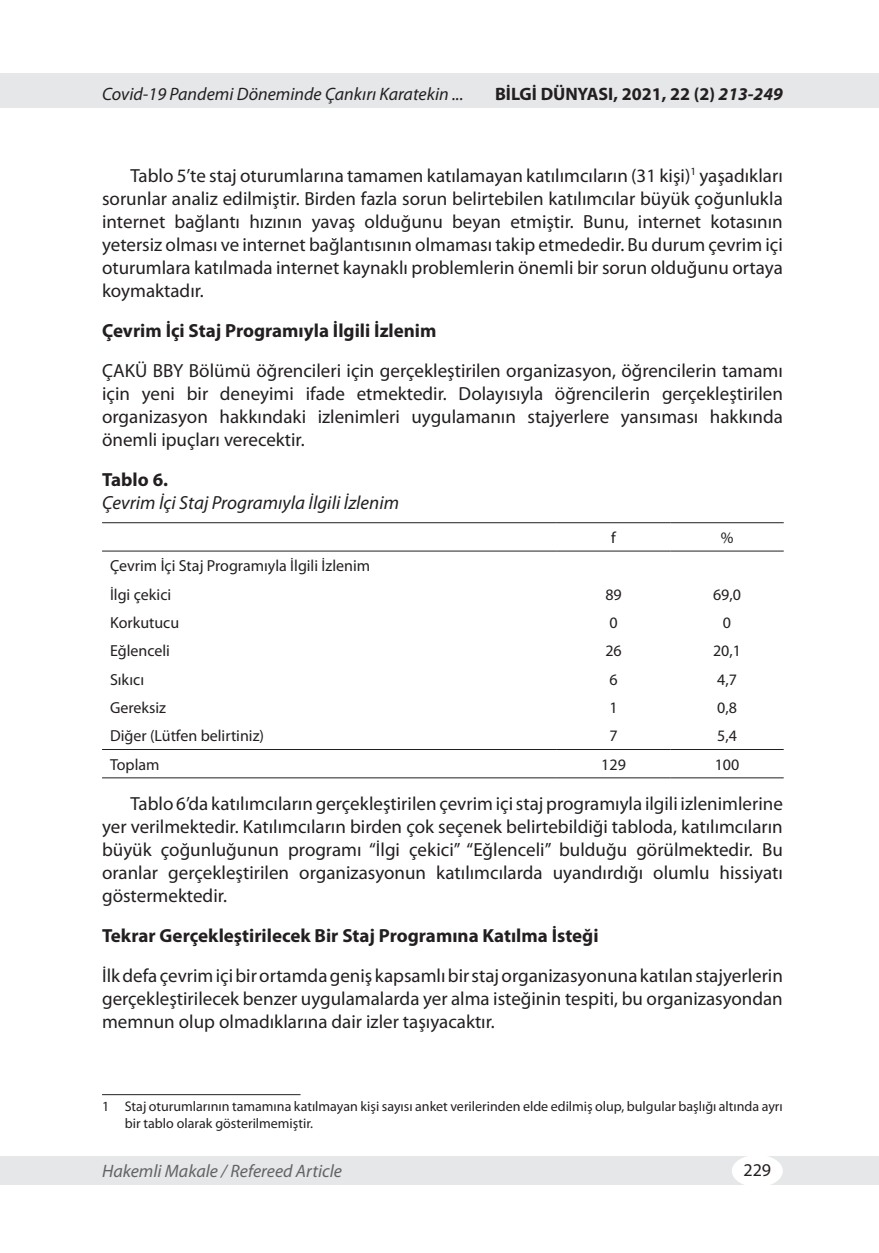
<style>
.page{position:relative;width:879px;height:1253px;background:#fff}
.page>*{position:absolute;margin:0;border:0;box-sizing:border-box;transform-origin:0 0}
.t1{font:19px/23px "Myriad Pro";color:#231f20;text-align:justify}
.t2{font:700 19px "Myriad Pro";color:#231f20}
.t3{font:italic 19px "Myriad Pro";color:#231f20}
.t4{font:italic 18px "Myriad Pro";color:#231f20}
.t5{font:700 18px "Myriad Pro";color:#231f20}
.t6{font:italic 18px "Myriad Pro";color:#636366}
.t7{font:18px "Myriad Pro";color:#231f20}
.t8{font:16px/28.4px "Myriad Pro";color:#231f20}
.t9{font:14px/16.8px "Myriad Pro";color:#231f20}
.s1{font-style:italic}
</style>
<div class="page">
<div style="left:0;top:74px;width:879px;height:34px;background:#e6e7e9"></div>
<div style="left:0;top:1156px;width:879px;height:28px;background:#e6e7e9"></div>
<div style="left:732px;top:1155px;width:51px;height:32px;background:#fff;border-radius:50%"></div>
<hr style="left:102px;top:522px;width:455px;height:1px;background:#231f20">
<hr style="left:557px;top:522px;width:113px;height:1px;background:#231f20">
<hr style="left:670px;top:522px;width:113px;height:1px;background:#231f20">
<hr style="left:102px;top:551px;width:455px;height:1px;background:#231f20">
<hr style="left:557px;top:551px;width:113px;height:1px;background:#231f20">
<hr style="left:670px;top:551px;width:113px;height:1px;background:#231f20">
<hr style="left:102px;top:749px;width:455px;height:1px;background:#231f20">
<hr style="left:557px;top:749px;width:113px;height:1px;background:#231f20">
<hr style="left:670px;top:749px;width:113px;height:1px;background:#231f20">
<hr style="left:102px;top:777px;width:455px;height:1px;background:#231f20">
<hr style="left:557px;top:777px;width:113px;height:1px;background:#231f20">
<hr style="left:670px;top:777px;width:113px;height:1px;background:#231f20">
<hr style="left:102px;top:1094px;width:198px;height:1px;background:#231f20">
<p class="t4" style="left:102px;top:83px;width:363px">Covid-19 Pandemi Döneminde Çankırı Karatekin ...</p>
<p class="t5" style="left:495px;top:82px;width:289px">BİLGİ DÜNYASI, 2021, 22 (2) <span class="s1">213-249</span></p>
<p class="t1" style="left:102px;top:163px;width:682px;text-indent:28px">Tablo 5’te staj oturumlarına tamamen katılamayan katılımcıların (31 kişi)<sup>1</sup> yaşadıkları sorunlar analiz edilmiştir. Birden fazla sorun belirtebilen katılımcılar büyük çoğunlukla internet bağlantı hızının yavaş olduğunu beyan etmiştir. Bunu, internet kotasının yetersiz olması ve internet bağlantısının olmaması takip etmededir. Bu durum çevrim içi oturumlara katılmada internet kaynaklı problemlerin önemli bir sorun olduğunu ortaya koymaktadır.</p>
<p class="t2" style="left:102px;top:318px;width:336px">Çevrim İçi Staj Programıyla İlgili İzlenim</p>
<p class="t1" style="left:102px;top:358px;width:682px">ÇAKÜ BBY Bölümü öğrencileri için gerçekleştirilen organizasyon, öğrencilerin tamamı için yeni bir deneyimi ifade etmektedir. Dolayısıyla öğrencilerin gerçekleştirilen organizasyon hakkındaki izlenimleri uygulamanın stajyerlere yansıması hakkında önemli ipuçları verecektir.</p>
<p class="t2" style="left:102px;top:467px;width:68px">Tablo 6.</p>
<p class="t3" style="left:102px;top:491px;width:298px">Çevrim İçi Staj Programıyla İlgili İzlenim</p>
<p class="t8" style="left:611px;top:523px;width:6px">f</p>
<p class="t8" style="left:720px;top:523px;width:14px">%</p>
<p class="t8" style="left:110px;top:551px;width:262px">Çevrim İçi Staj Programıyla İlgili İzlenim<br>İlgi çekici</p>
<p class="t8" style="left:605px;top:580px;width:18px">89</p>
<p class="t8" style="left:713px;top:580px;width:29px">69,0</p>
<p class="t8" style="left:110px;top:608px;width:71px">Korkutucu</p>
<p class="t8" style="left:609px;top:608px;width:10px">0</p>
<p class="t8" style="left:723px;top:608px;width:10px">0</p>
<p class="t8" style="left:110px;top:636px;width:61px">Eğlenceli</p>
<p class="t8" style="left:605px;top:636px;width:18px">26</p>
<p class="t8" style="left:713px;top:636px;width:29px">20,1</p>
<p class="t8" style="left:110px;top:665px;width:36px">Sıkıcı</p>
<p class="t8" style="left:609px;top:665px;width:10px">6</p>
<p class="t8" style="left:717px;top:665px;width:21px">4,7</p>
<p class="t8" style="left:110px;top:693px;width:57px">Gereksiz</p>
<p class="t8" style="left:609px;top:693px;width:10px">1</p>
<p class="t8" style="left:717px;top:693px;width:21px">0,8</p>
<p class="t8" style="left:110px;top:722px;width:156px">Diğer (Lütfen belirtiniz)</p>
<p class="t8" style="left:609px;top:722px;width:10px">7</p>
<p class="t8" style="left:717px;top:722px;width:21px">5,4</p>
<p class="t8" style="left:110px;top:750px;width:51px">Toplam</p>
<p class="t8" style="left:601px;top:750px;width:26px">129</p>
<p class="t8" style="left:714px;top:750px;width:26px">100</p>
<p class="t1" style="left:102px;top:792px;width:682px;text-indent:28px">Tablo 6’da katılımcıların gerçekleştirilen çevrim içi staj programıyla ilgili izlenimlerine yer verilmektedir. Katılımcıların birden çok seçenek belirtebildiği tabloda, katılımcıların büyük çoğunluğunun programı “İlgi çekici” “Eğlenceli” bulduğu görülmektedir. Bu oranlar gerçekleştirilen organizasyonun katılımcılarda uyandırdığı olumlu hissiyatı göstermektedir.</p>
<p class="t2" style="left:102px;top:924px;width:498px">Tekrar Gerçekleştirilecek Bir Staj Programına Katılma İsteği</p>
<p class="t1" style="left:102px;top:964px;width:682px">İlk defa çevrim içi bir ortamda geniş kapsamlı bir staj organizasyonuna katılan stajyerlerin gerçekleştirilecek benzer uygulamalarda yer alma isteğinin tespiti, bu organizasyondan memnun olup olmadıklarına dair izler taşıyacaktır.</p>
<p class="t9" style="left:125px;top:1098px;width:659px;text-indent:-23px">1 Staj oturumlarının tamamına katılmayan kişi sayısı anket verilerinden elde edilmiş olup, bulgular başlığı altında ayrı bir tablo olarak gösterilmemiştir.</p>
<p class="t6" style="left:102px;top:1160px;width:241px">Hakemli Makale / Refereed Article</p>
<p class="t7" style="left:743px;top:1159px;width:29px">229</p>
</div>
